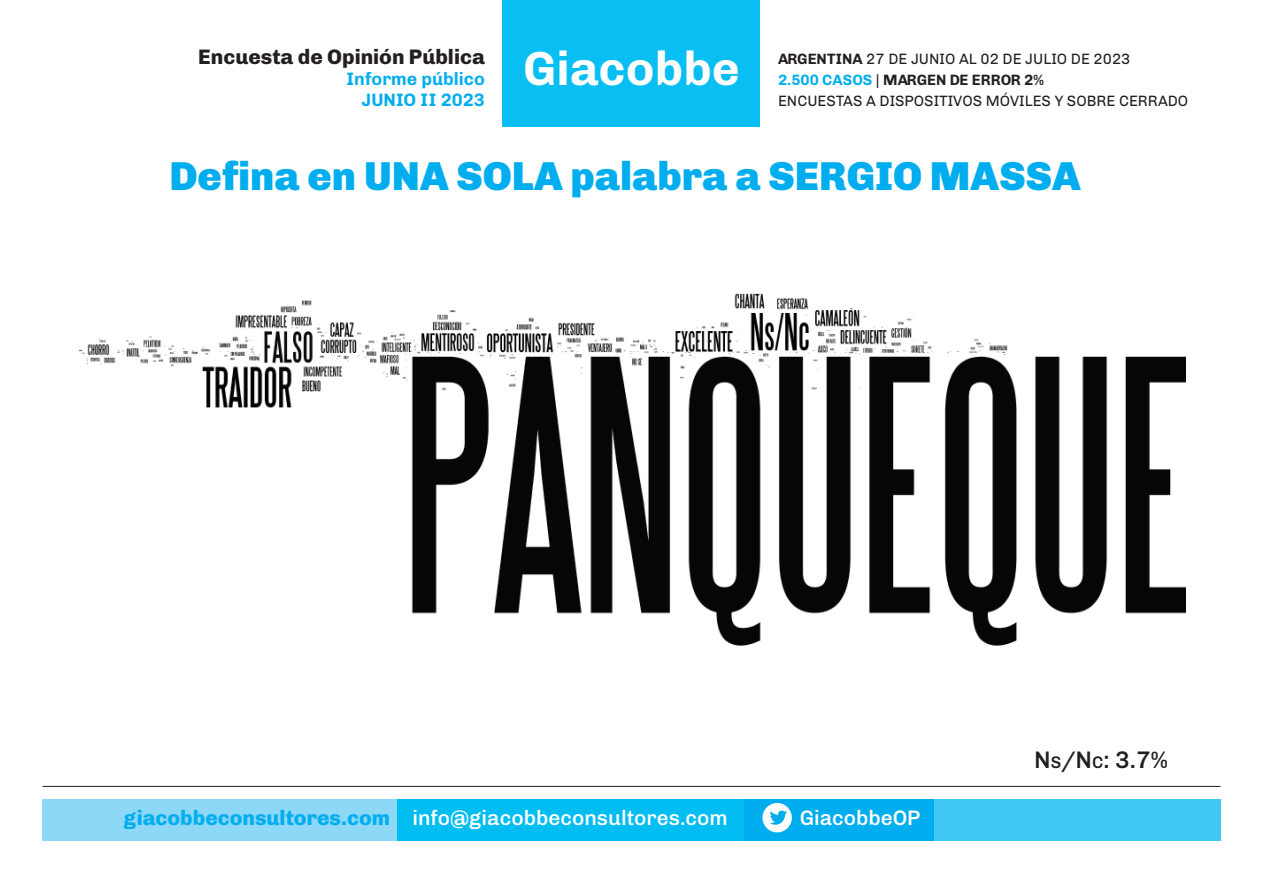
<style>
.page{position:relative;width:1263px;height:893px;background:#fff}
.page>*{position:absolute;margin:0;border:0;box-sizing:border-box;transform-origin:0 0}
.t1{font:700 48px "Chivo";color:#fff}
.t2{font:900 40.5px "Chivo";color:#00aeef}
.t3{font:500 24px "Chivo";color:#231f20}
.t4{font:500 21px "Chivo";color:#fff}
.t5{font:800 21px "Chivo";color:#231f20}
.t6{font:700 18px/21px "Chivo";color:#00aeef;text-align:right}
.t7{font:15px/21px "Chivo";color:#231f20}
.s1{font-weight:700}
.s2{font-weight:700;color:#00aeef}
.s3{font-weight:800;color:#00aeef}
.s4{font-size:16.8px}
</style>
<div class="page">
<div style="left:43px;top:799px;width:1177px;height:42px;background:#00aeef"></div>
<div style="left:43px;top:799px;width:358px;height:42px;background:#8dd7f7"></div>
<div style="left:934px;top:799px;width:286px;height:42px;background:#40c7f4"></div>
<div style="left:398px;top:799px;width:346px;height:42px;background:#01bdf2"></div>
<div style="left:762px;top:803px;width:30px;height:29px;background:#fff;border-radius:50%"></div>
<svg style="left:770px;top:811px;width:17px;height:14px"></svg>
<div style="left:503px;top:0;width:257px;height:127px;background:#09bef2"></div>
<hr style="left:43px;top:786px;width:1177px;height:1px;background:#231f20">
<img style="left:80px;top:293px;width:1105px;height:353px">
<h3 class="t5" style="left:198px;top:40px;width:288px">Encuesta de Opinión Pública</h3>
<p class="t6" style="left:346px;top:67px;width:140px">Informe público<br>JUNIO II 2023</p>
<h1 class="t1" style="left:523px;top:31px;width:218px">Giacobbe</h1>
<p class="t7" style="left:778px;top:47px;width:412px"><span class="s1">ARGENTINA</span> 27 DE JUNIO AL 02 DE JULIO DE 2023<br><span class="s2">2.500 CASOS</span> | <span class="s1">MARGEN DE ERROR 2%<br></span>ENCUESTAS A DISPOSITIVOS MÓVILES Y SOBRE CERRADO</p>
<p class="t2" style="left:169px;top:143px;width:913px">Defina en UNA SOLA palabra a SERGIO MASSA</p>
<h3 class="t4" style="left:124px;top:801px;width:605px"><span class="s3">giacobbeconsultores.com</span> info@giacobbeconsultores.com</h3>
<h3 class="t4" style="left:800px;top:801px;width:122px">GiacobbeOP</h3>
<p class="t3" style="left:1034px;top:742px;width:135px">N<span class="s4">s</span>/N<span class="s4">c</span>: 3.7%</p>
</div>
